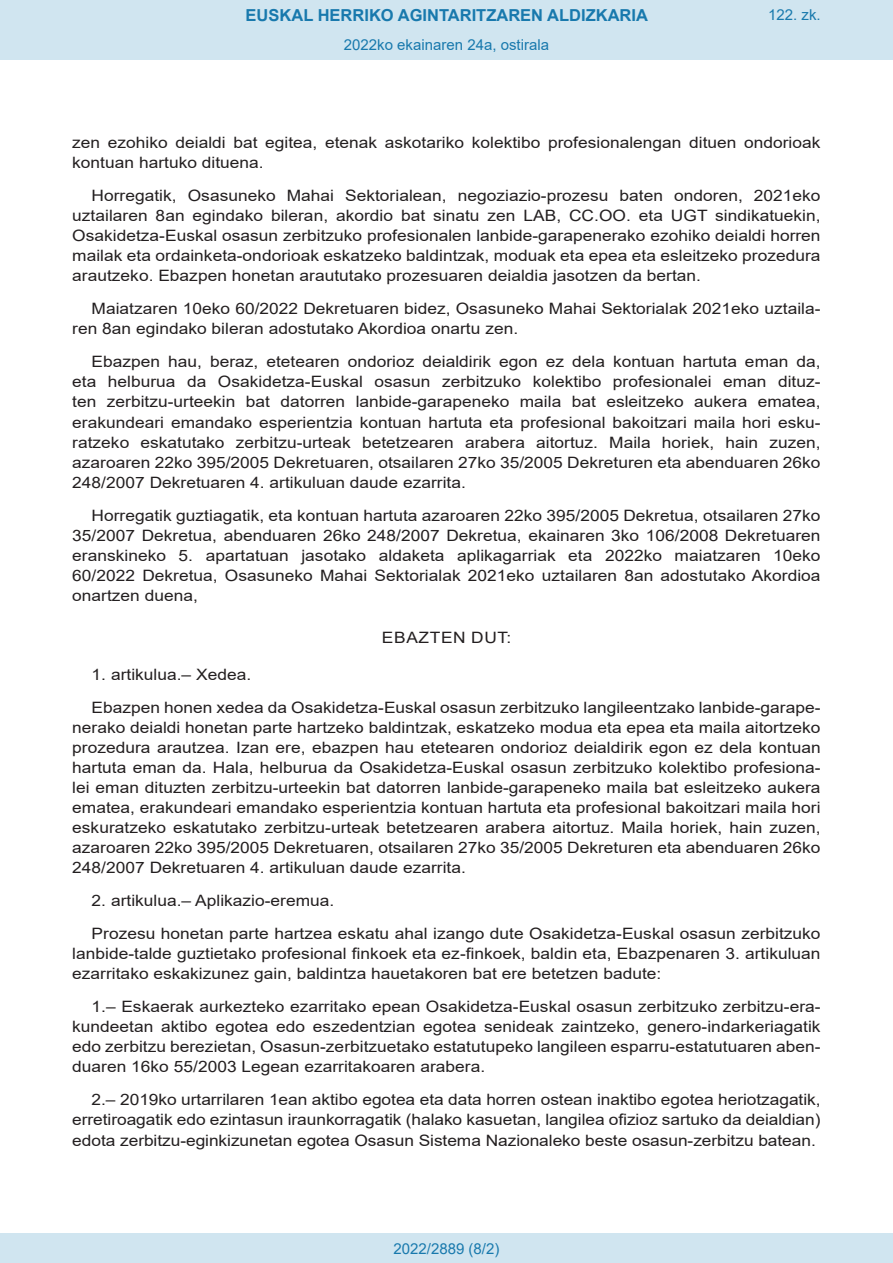
<style>
.page{position:relative;width:893px;height:1263px;background:#fff}
.page>*{position:absolute;margin:0;border:0;box-sizing:border-box;transform-origin:0 0}
.t1{font:700 16.5px "Arial";color:#1879ad}
.BOPVDetalle{font:15.6px/20.1px "Arial";color:#231f20;text-align:justify;scale:1.11 1}
.BOPVClave{font:15.6px "Arial";letter-spacing:.035em;color:#231f20;scale:1.11 1}
.Paginacion_Centro{font:15px "Arial";color:#1879ad}
</style>
<div class="page">
<div style="left:0;top:0;width:893px;height:60px;background:#d0e5f0"></div>
<div style="left:0;top:1233px;width:893px;height:30px;background:#d0e5f0"></div>
<p class="t1" style="left:246px;top:3px;width:404px">EUSKAL HERRIKO AGINTARITZAREN ALDIZKARIA</p>
<p class="Paginacion_Centro" style="left:344px;top:35px;width:207px">2022ko ekainaren 24a, ostirala</p>
<p class="Paginacion_Centro" style="left:768px;top:5px;width:54px">122. zk.</p>
<p class="BOPVDetalle" style="left:72px;top:132px;width:676px">zen ezohiko deialdi bat egitea, etenak askotariko kolektibo profesionalengan dituen ondorioak kontuan hartuko dituena.</p>
<p class="BOPVDetalle" style="left:72px;top:185px;width:676px;text-indent:19px">Horregatik, Osasuneko Mahai Sektorialean, negoziazio-prozesu baten ondoren, 2021eko uztailaren 8an egindako bileran, akordio bat sinatu zen LAB, CC.OO. eta UGT sindikatuekin, Osakidetza-Euskal osasun zerbitzuko profesionalen lanbide-garapenerako ezohiko deialdi horren mailak eta ordainketa-ondorioak eskatzeko baldintzak, moduak eta epea eta esleitzeko prozedura arautzeko. Ebazpen honetan araututako prozesuaren deialdia jasotzen da bertan.</p>
<p class="BOPVDetalle" style="left:72px;top:299px;width:676px;text-indent:19px">Maiatzaren 10eko 60/2022 Dekretuaren bidez, Osasuneko Mahai Sektorialak 2021eko uztaila&shy;ren 8an egindako bileran adostutako Akordioa onartu zen.</p>
<p class="BOPVDetalle" style="left:72px;top:352px;width:676px;text-indent:19px">Ebazpen hau, beraz, etetearen ondorioz deialdirik egon ez dela kontuan hartuta eman da, eta helburua da Osakidetza-Euskal osasun zerbitzuko kolektibo profesionalei eman dituz&shy;ten zerbitzu-urteekin bat datorren lanbide-garapeneko maila bat esleitzeko aukera ematea, erakundeari emandako esperientzia kontuan hartuta eta profesional bakoitzari maila hori esku&shy;ratzeko eskatutako zerbitzu-urteak betetzearen arabera aitortuz. Maila horiek, hain zuzen, azaroaren 22ko 395/2005 Dekretuaren, otsailaren 27ko 35/2005 Dekreturen eta abenduaren 26ko 248/2007 Dekretuaren 4. artikuluan daude ezarrita.</p>
<p class="BOPVDetalle" style="left:72px;top:505px;width:676px;text-indent:19px">Horregatik guztiagatik, eta kontuan hartuta azaroaren 22ko 395/2005 Dekretua, otsailaren 27ko 35/2007 Dekretua, abenduaren 26ko 248/2007 Dekretua, ekainaren 3ko 106/2008 Dekretuaren eranskineko 5. apartatuan jasotako aldaketa aplikagarriak eta 2022ko maiatzaren 10eko 60/2022 Dekretua, Osasuneko Mahai Sektorialak 2021eko uztailaren 8an adostutako Akordioa onartzen duena,</p>
<p class="BOPVClave" style="left:382px;top:626px;width:118px">EBAZTEN DUT:</p>
<p class="BOPVDetalle" style="left:92px;top:664px;width:145px">1. artikulua.– Xedea.</p>
<p class="BOPVDetalle" style="left:72px;top:697px;width:676px;text-indent:19px">Ebazpen honen xedea da Osakidetza-Euskal osasun zerbitzuko langileentzako lanbide-garape&shy;nerako deialdi honetan parte hartzeko baldintzak, eskatzeko modua eta epea eta maila aitortzeko prozedura arautzea. Izan ere, ebazpen hau etetearen ondorioz deialdirik egon ez dela kontuan hartuta eman da. Hala, helburua da Osakidetza-Euskal osasun zerbitzuko kolektibo profesiona&shy;lei eman dituzten zerbitzu-urteekin bat datorren lanbide-garapeneko maila bat esleitzeko aukera ematea, erakundeari emandako esperientzia kontuan hartuta eta profesional bakoitzari maila hori eskuratzeko eskatutako zerbitzu-urteak betetzearen arabera aitortuz. Maila horiek, hain zuzen, azaroaren 22ko 395/2005 Dekretuaren, otsailaren 27ko 35/2005 Dekreturen eta abenduaren 26ko 248/2007 Dekretuaren 4. artikuluan daude ezarrita.</p>
<p class="BOPVDetalle" style="left:92px;top:890px;width:220px">2. artikulua.– Aplikazio-eremua.</p>
<p class="BOPVDetalle" style="left:72px;top:923px;width:676px;text-indent:19px">Prozesu honetan parte hartzea eskatu ahal izango dute Osakidetza-Euskal osasun zerbitzuko lanbide-talde guztietako profesional finkoek eta ez-finkoek, baldin eta, Ebazpenaren 3. artikuluan ezarritako eskakizunez gain, baldintza hauetakoren bat ere betetzen badute:</p>
<p class="BOPVDetalle" style="left:72px;top:996px;width:676px;text-indent:19px">1.– Eskaerak aurkezteko ezarritako epean Osakidetza-Euskal osasun zerbitzuko zerbitzu-era&shy;kundeetan aktibo egotea edo eszedentzian egotea senideak zaintzeko, genero-indarkeriagatik edo zerbitzu berezietan, Osasun-zerbitzuetako estatutupeko langileen esparru-estatutuaren aben&shy;duaren 16ko 55/2003 Legean ezarritakoaren arabera.</p>
<p class="BOPVDetalle" style="left:72px;top:1089px;width:676px;line-height:20.5px;text-indent:19px">2.– 2019ko urtarrilaren 1ean aktibo egotea eta data horren ostean inaktibo egotea heriotzagatik, erretiroagatik edo ezintasun iraunkorragatik (halako kasuetan, langilea ofizioz sartuko da deialdian) edota zerbitzu-eginkizunetan egotea Osasun Sistema Nazionaleko beste osasun-zerbitzu batean.</p>
<p class="Paginacion_Centro" style="left:393px;top:1238px;width:107px">2022/2889 (8/2)</p>
</div>
